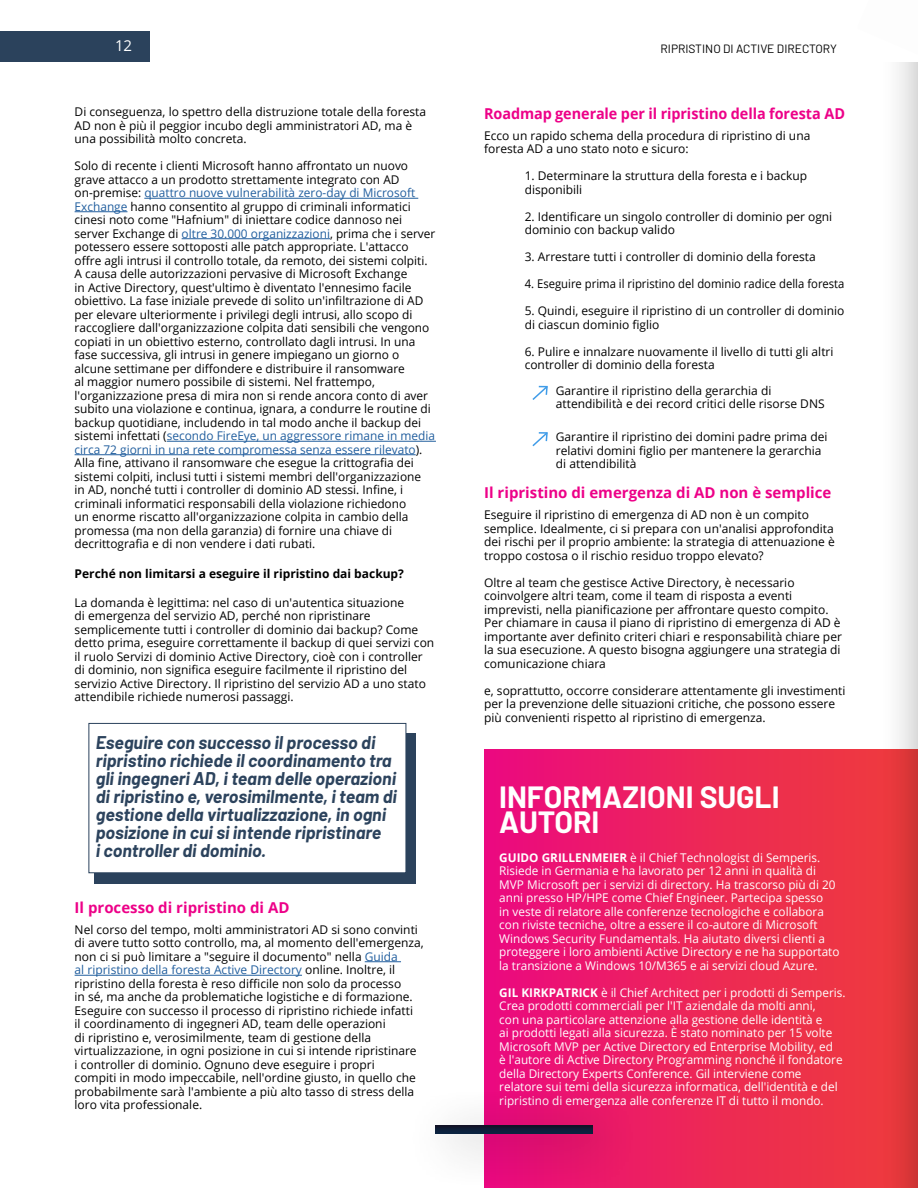
<style>
.page{position:relative;width:918px;height:1188px;background:#fff}
.page>*{position:absolute;margin:0;border:0;box-sizing:border-box;transform-origin:0 0}
.t1{font:700 30px/25.5px "Barlow";color:#fff}
.t2{font:italic 700 18px/18px "Barlow";color:#2c435d}
.Copy_Text_08_14_Full{font:700 15px "Open Sans";color:#ed0188}
.Copy_Text_08_14_Full-2{font:700 15px "Open Sans";color:#ed0188;scale:.96 1}
.t3{font:15px "Open Sans";color:#fff}
.text_08_10{font:12px/13.5px "Open Sans";color:#000}
.text_08_10-2{font:12px/13.5px "Open Sans";color:#fff}
.text_08_10-3{font:12px "Open Sans";color:#000;scale:.94 1}
.t4{font:700 12px "Open Sans";color:#000}
.t5{font:12px "Barlow";color:#000}
.s1{color:#215e9e}
.s2{font-weight:700}
</style>
<div class="page">
<div style="left:484px;top:750px;width:434px;height:438px;background:linear-gradient(to right,#eb0a7e,#ee4035)"></div>
<div style="left:880px;top:0;width:38px;height:1188px;background:#000;opacity:.44"></div>
<svg style="left:917px;top:95px;width:1px;height:1093px"></svg>
<hr style="left:144px;top:198px;width:274px;height:1px;background:#215e9e">
<hr style="left:75px;top:211px;width:52px;height:1px;background:#215e9e">
<hr style="left:182px;top:238px;width:148px;height:1px;background:#215e9e">
<hr style="left:167px;top:441px;width:269px;height:1px;background:#215e9e">
<hr style="left:75px;top:454px;width:341px;height:1px;background:#215e9e">
<hr style="left:365px;top:961px;width:36px;height:1px;background:#215e9e">
<hr style="left:75px;top:975px;width:227px;height:1px;background:#215e9e">
<div style="left:94px;top:734px;width:322px;height:150px;background:#2b425c"></div>
<div style="left:89px;top:723px;width:317px;height:150px;background:#fff"></div>
<div style="left:88px;top:723px;width:318px;height:150px;border:1px solid #2b425c"></div>
<svg style="left:532px;top:385px;width:16px;height:15px"></svg>
<svg style="left:532px;top:432px;width:16px;height:15px"></svg>
<div style="left:0;top:32px;width:149px;height:30px;background:#2b425c"></div>
<img style="left:880px;top:0;width:38px;height:95px">
<div style="left:402px;top:1088px;width:241px;height:100px;background:#000;opacity:.44"></div>
<div style="left:436px;top:1126px;width:157px;height:8px;background:#0c1f39"></div>
<p class="t3" style="left:115px;top:35px;width:19px">12</p>
<p class="t5" style="left:661px;top:39px;width:178px">RIPRISTINO DI ACTIVE DIRECTORY</p>
<p class="text_08_10" style="left:75px;top:105px;width:353px">Di conseguenza, lo spettro della distruzione totale della foresta<br>AD non è più il peggior incubo degli amministratori AD, ma è una possibilità molto concreta.</p>
<p class="text_08_10" style="left:75px;top:159px;width:362px">Solo di recente i clienti Microsoft hanno affrontato un nuovo grave attacco a un prodotto strettamente integrato con AD on-premise: <span class="s1">quattro nuove vulnerabilità zero-day di Microsoft Exchange</span> hanno consentito al gruppo di criminali informatici cinesi noto come "Hafnium" di iniettare codice dannoso nei server Exchange di <span class="s1">oltre 30.000 organizzazioni</span>, prima che i server potessero essere sottoposti alle patch appropriate. L'attacco offre agli intrusi il controllo totale, da remoto, dei sistemi colpiti.<br>A causa delle autorizzazioni pervasive di Microsoft Exchange<br>in Active Directory, quest'ultimo è diventato l'ennesimo facile obiettivo. La fase iniziale prevede di solito un'infiltrazione di AD per elevare ulteriormente i privilegi degli intrusi, allo scopo di raccogliere dall'organizzazione colpita dati sensibili che vengono copiati in un obiettivo esterno, controllato dagli intrusi. In una fase successiva, gli intrusi in genere impiegano un giorno o alcune settimane per diffondere e distribuire il ransomware<br>al maggior numero possibile di sistemi. Nel frattempo, l'organizzazione presa di mira non si rende ancora conto di aver subito una violazione e continua, ignara, a condurre le routine di backup quotidiane, includendo in tal modo anche il backup dei sistemi infettati (<span class="s1">secondo FireEye, un aggressore rimane in media circa 72 giorni in una rete compromessa senza essere rilevato</span>).<br>Alla fine, attivano il ransomware che esegue la crittografia dei sistemi colpiti, inclusi tutti i sistemi membri dell'organizzazione<br>in AD, nonché tutti i controller di dominio AD stessi. Infine, i criminali informatici responsabili della violazione richiedono<br>un enorme riscatto all'organizzazione colpita in cambio della promessa (ma non della garanzia) di fornire una chiave di decrittografia e di non vendere i dati rubati.</p>
<p class="t4" style="left:75px;top:566px;width:331px">Perché non limitarsi a eseguire il ripristino dai backup?</p>
<p class="text_08_10" style="left:75px;top:595px;width:361px">La domanda è legittima: nel caso di un'autentica situazione<br>di emergenza del servizio AD, perché non ripristinare semplicemente tutti i controller di dominio dai backup? Come detto prima, eseguire correttamente il backup di quei servizi con il ruolo Servizi di dominio Active Directory, cioè con i controller di dominio, non significa eseguire facilmente il ripristino del servizio Active Directory. Il ripristino del servizio AD a uno stato attendibile richiede numerosi passaggi.</p>
<p class="t2" style="left:96px;top:732px;width:303px">Eseguire con successo il processo di ripristino richiede il coordinamento tra gli ingegneri AD, i team delle operazioni di ripristino e, verosimilmente, i team di gestione della virtualizzazione, in ogni posizione in cui si intende ripristinare<br>i controller di dominio.</p>
<p class="Copy_Text_08_14_Full" style="left:75px;top:897px;width:216px">Il processo di ripristino di AD</p>
<p class="text_08_10" style="left:75px;top:922px;width:351px">Nel corso del tempo, molti amministratori AD si sono convinti di avere tutto sotto controllo, ma, al momento dell'emergenza, non ci si può limitare a "seguire il documento" nella <span class="s1">Guida<br>al ripristino della foresta Active Directory</span> online. Inoltre, il ripristino della foresta è reso difficile non solo da processo<br>in sé, ma anche da problematiche logistiche e di formazione.<br>Eseguire con successo il processo di ripristino richiede infatti<br>il coordinamento di ingegneri AD, team delle operazioni<br>di ripristino e, verosimilmente, team di gestione della virtualizzazione, in ogni posizione in cui si intende ripristinare<br>i controller di dominio. Ognuno deve eseguire i propri<br>compiti in modo impeccabile, nell'ordine giusto, in quello che probabilmente sarà l'ambiente a più alto tasso di stress della loro vita professionale.</p>
<p class="Copy_Text_08_14_Full-2" style="left:484px;top:103px;width:378px">Roadmap generale per il ripristino della foresta AD</p>
<p class="text_08_10" style="left:484px;top:128px;width:328px">Ecco un rapido schema della procedura di ripristino di una foresta AD a uno stato noto e sicuro:</p>
<p class="text_08_10" style="left:525px;top:169px;width:284px">1. Determinare la struttura della foresta e i backup disponibili</p>
<p class="text_08_10" style="left:525px;top:209px;width:309px">2. Identificare un singolo controller di dominio per ogni dominio con backup valido</p>
<p class="text_08_10" style="left:525px;top:250px;width:293px">3. Arrestare tutti i controller di dominio della foresta</p>
<p class="text_08_10-3" style="left:525px;top:276px;width:342px">4. Eseguire prima il ripristino del dominio radice della foresta</p>
<p class="text_08_10" style="left:525px;top:304px;width:321px">5. Quindi, eseguire il ripristino di un controller di dominio di ciascun dominio figlio</p>
<p class="text_08_10" style="left:525px;top:344px;width:310px">6. Pulire e innalzare nuovamente il livello di tutti gli altri controller di dominio della foresta</p>
<p class="text_08_10" style="left:556px;top:383px;width:270px">Garantire il ripristino della gerarchia di attendibilità e dei record critici delle risorse DNS</p>
<p class="text_08_10" style="left:556px;top:430px;width:273px">Garantire il ripristino dei domini padre prima dei relativi domini figlio per mantenere la gerarchia di attendibilità</p>
<p class="Copy_Text_08_14_Full" style="left:484px;top:482px;width:349px">Il ripristino di emergenza di AD non è semplice</p>
<p class="text_08_10" style="left:484px;top:508px;width:352px">Eseguire il ripristino di emergenza di AD non è un compito semplice. Idealmente, ci si prepara con un'analisi approfondita dei rischi per il proprio ambiente: la strategia di attenuazione è troppo costosa o il rischio residuo troppo elevato?</p>
<p class="text_08_10" style="left:484px;top:575px;width:359px">Oltre al team che gestisce Active Directory, è necessario coinvolgere altri team, come il team di risposta a eventi imprevisti, nella pianificazione per affrontare questo compito.<br>Per chiamare in causa il piano di ripristino di emergenza di AD è importante aver definito criteri chiari e responsabilità chiare per la sua esecuzione. A questo bisogna aggiungere una strategia di comunicazione chiara</p>
<p class="text_08_10" style="left:484px;top:683px;width:363px">e, soprattutto, occorre considerare attentamente gli investimenti per la prevenzione delle situazioni critiche, che possono essere più convenienti rispetto al ripristino di emergenza.</p>
<p class="t1" style="left:499px;top:782px;width:282px">INFORMAZIONI SUGLI<br>AUTORI</p>
<p class="text_08_10-2" style="left:499px;top:850px;width:342px"><span class="s2">GUIDO GRILLENMEIER</span> è il Chief Technologist di Semperis.<br>Risiede in Germania e ha lavorato per 12 anni in qualità di MVP Microsoft per i servizi di directory. Ha trascorso più di 20 anni presso HP/HPE come Chief Engineer. Partecipa spesso<br>in veste di relatore alle conferenze tecnologiche e collabora con riviste tecniche, oltre a essere il co-autore di Microsoft Windows Security Fundamentals. Ha aiutato diversi clienti a proteggere i loro ambienti Active Directory e ne ha supportato la transizione a Windows 10/M365 e ai servizi cloud Azure.</p>
<p class="text_08_10-2" style="left:499px;top:985px;width:348px"><span class="s2">GIL KIRKPATRICK</span> è il Chief Architect per i prodotti di Semperis.<br>Crea prodotti commerciali per l'IT aziendale da molti anni,<br>con una particolare attenzione alla gestione delle identità e<br>ai prodotti legati alla sicurezza. È stato nominato per 15 volte Microsoft MVP per Active Directory ed Enterprise Mobility, ed<br>è l'autore di Active Directory Programming nonché il fondatore della Directory Experts Conference. Gil interviene come relatore sui temi della sicurezza informatica, dell'identità e del ripristino di emergenza alle conferenze IT di tutto il mondo.</p>
</div>
